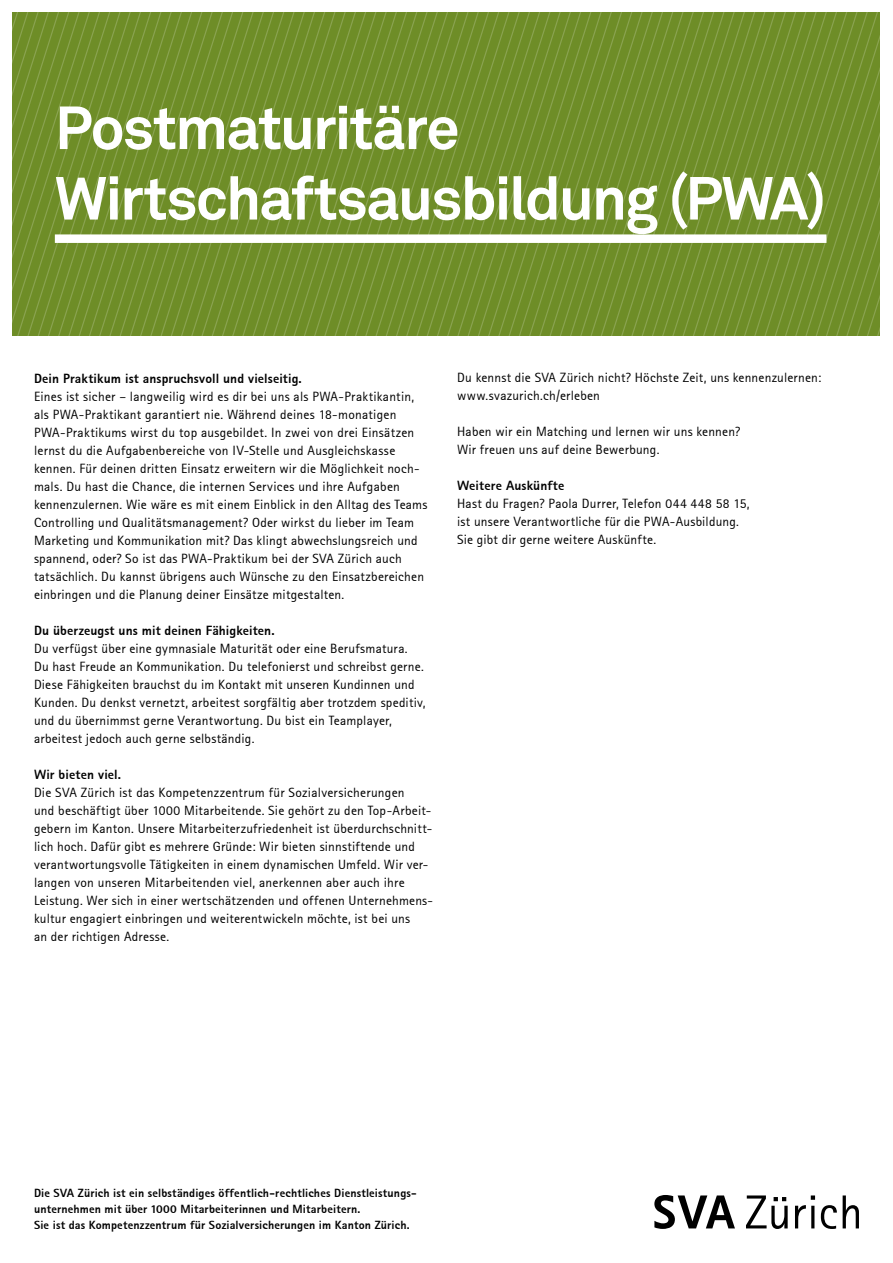
<style>
.page{position:relative;width:893px;height:1263px;background:#fff}
.page>*{position:absolute;margin:0;border:0;box-sizing:border-box;transform-origin:0 0}
.t1{font:700 60px/70.5px "Akkurat Pro";letter-spacing:-.03em;color:#fff}
.t2{font:13.5px/18px "SVA Rotis";letter-spacing:.005em;color:#000}
.t3{font:700 13.5px "SVA Rotis";letter-spacing:.01em;color:#000}
.t4{font:700 12px/15.8px "SVA Rotis";letter-spacing:.01em;color:#000}
</style>
<div class="page">
<svg style="left:17px;top:13px;width:11px;height:323px;background:#718f2b"></svg>
<svg style="left:28px;top:13px;width:10px;height:323px;background:#718f2b"></svg>
<svg style="left:38px;top:13px;width:10px;height:323px;background:#718f2b"></svg>
<svg style="left:48px;top:13px;width:10px;height:323px;background:#718f2c"></svg>
<svg style="left:58px;top:13px;width:11px;height:323px;background:#718f2b"></svg>
<svg style="left:69px;top:13px;width:10px;height:323px;background:#718f2c"></svg>
<svg style="left:79px;top:13px;width:10px;height:323px;background:#718f2c"></svg>
<svg style="left:89px;top:13px;width:10px;height:323px;background:#718f2c"></svg>
<svg style="left:99px;top:13px;width:10px;height:323px;background:#718f2c"></svg>
<svg style="left:109px;top:13px;width:11px;height:323px;background:#718f2b"></svg>
<svg style="left:120px;top:13px;width:10px;height:323px;background:#718f2c"></svg>
<svg style="left:130px;top:13px;width:10px;height:323px;background:#718f2c"></svg>
<svg style="left:140px;top:13px;width:10px;height:323px;background:#718f2c"></svg>
<svg style="left:150px;top:13px;width:11px;height:323px;background:#718f2b"></svg>
<svg style="left:161px;top:13px;width:10px;height:323px;background:#718f2c"></svg>
<svg style="left:171px;top:13px;width:10px;height:323px;background:#718f2c"></svg>
<svg style="left:181px;top:13px;width:10px;height:323px;background:#718f2c"></svg>
<svg style="left:191px;top:13px;width:11px;height:323px;background:#718f2b"></svg>
<svg style="left:202px;top:13px;width:10px;height:323px;background:#718f2c"></svg>
<svg style="left:212px;top:13px;width:10px;height:323px;background:#718f2c"></svg>
<svg style="left:222px;top:13px;width:10px;height:323px;background:#718f2c"></svg>
<svg style="left:232px;top:13px;width:11px;height:323px;background:#718f2b"></svg>
<svg style="left:243px;top:13px;width:10px;height:323px;background:#718f2c"></svg>
<svg style="left:253px;top:13px;width:10px;height:323px;background:#718f2c"></svg>
<svg style="left:263px;top:13px;width:10px;height:323px;background:#718f2c"></svg>
<svg style="left:273px;top:13px;width:10px;height:323px;background:#718f2b"></svg>
<svg style="left:283px;top:13px;width:11px;height:323px;background:#718f2b"></svg>
<svg style="left:294px;top:13px;width:10px;height:323px;background:#718f2c"></svg>
<svg style="left:304px;top:13px;width:10px;height:323px;background:#718f2c"></svg>
<svg style="left:314px;top:13px;width:10px;height:323px;background:#718f2c"></svg>
<svg style="left:324px;top:13px;width:11px;height:323px;background:#718f2b"></svg>
<svg style="left:335px;top:13px;width:10px;height:323px;background:#718f2c"></svg>
<svg style="left:345px;top:13px;width:10px;height:323px;background:#718f2c"></svg>
<svg style="left:355px;top:13px;width:10px;height:323px;background:#718f2c"></svg>
<svg style="left:365px;top:13px;width:11px;height:323px;background:#718f2b"></svg>
<svg style="left:376px;top:13px;width:10px;height:323px;background:#718f2c"></svg>
<svg style="left:386px;top:13px;width:10px;height:323px;background:#718f2c"></svg>
<svg style="left:396px;top:13px;width:10px;height:323px;background:#718f2c"></svg>
<svg style="left:406px;top:13px;width:11px;height:323px;background:#718f2b"></svg>
<svg style="left:417px;top:13px;width:10px;height:323px;background:#718f2c"></svg>
<svg style="left:427px;top:13px;width:10px;height:323px;background:#718f2c"></svg>
<svg style="left:437px;top:13px;width:10px;height:323px;background:#718f2c"></svg>
<svg style="left:447px;top:13px;width:10px;height:323px;background:#718f2c"></svg>
<svg style="left:457px;top:13px;width:11px;height:323px;background:#718f2b"></svg>
<svg style="left:468px;top:13px;width:10px;height:323px;background:#718f2c"></svg>
<svg style="left:478px;top:13px;width:10px;height:323px;background:#718f2c"></svg>
<svg style="left:488px;top:13px;width:10px;height:323px;background:#718f2c"></svg>
<svg style="left:498px;top:13px;width:11px;height:323px;background:#718f2b"></svg>
<svg style="left:509px;top:13px;width:10px;height:323px;background:#718f2c"></svg>
<svg style="left:519px;top:13px;width:10px;height:323px;background:#718f2c"></svg>
<svg style="left:529px;top:13px;width:10px;height:323px;background:#718f2c"></svg>
<svg style="left:539px;top:13px;width:11px;height:323px;background:#718f2b"></svg>
<svg style="left:550px;top:13px;width:10px;height:323px;background:#718f2c"></svg>
<svg style="left:560px;top:13px;width:10px;height:323px;background:#718f2c"></svg>
<svg style="left:570px;top:13px;width:10px;height:323px;background:#718f2c"></svg>
<svg style="left:580px;top:13px;width:11px;height:323px;background:#718f2b"></svg>
<svg style="left:591px;top:13px;width:10px;height:323px;background:#718f2c"></svg>
<svg style="left:601px;top:13px;width:10px;height:323px;background:#718f2c"></svg>
<svg style="left:611px;top:13px;width:10px;height:323px;background:#718f2c"></svg>
<svg style="left:621px;top:13px;width:10px;height:323px;background:#718f2c"></svg>
<svg style="left:631px;top:13px;width:11px;height:323px;background:#718f2b"></svg>
<svg style="left:642px;top:13px;width:10px;height:323px;background:#718f2c"></svg>
<svg style="left:652px;top:13px;width:10px;height:323px;background:#718f2c"></svg>
<svg style="left:662px;top:13px;width:10px;height:323px;background:#718f2c"></svg>
<svg style="left:672px;top:13px;width:11px;height:323px;background:#718f2b"></svg>
<svg style="left:683px;top:13px;width:10px;height:323px;background:#718f2c"></svg>
<svg style="left:693px;top:13px;width:10px;height:323px;background:#718f2c"></svg>
<svg style="left:703px;top:13px;width:10px;height:323px;background:#718f2c"></svg>
<svg style="left:713px;top:13px;width:11px;height:323px;background:#718f2b"></svg>
<svg style="left:724px;top:13px;width:10px;height:323px;background:#718f2c"></svg>
<svg style="left:734px;top:13px;width:10px;height:323px;background:#718f2c"></svg>
<svg style="left:744px;top:13px;width:136px;height:323px;background:#718f2c"></svg>
<div style="left:55px;top:234px;width:771px;height:9px;background:#fff"></div>
<svg style="left:654px;top:1195px;width:205px;height:34px"></svg>
<h1 class="t1" style="left:55px;top:92px;width:773px">Postmaturitäre<br>Wirtschaftsausbildung (PWA)</h1>
<p class="t3" style="left:34px;top:370px;width:269px">Dein Praktikum ist anspruchsvoll und vielseitig.</p>
<p class="t2" style="left:34px;top:387px;width:395px">Eines ist sicher – langweilig wird es dir bei uns als PWA-Praktikantin, als PWA-Praktikant garantiert nie. Während deines 18-monatigen PWA-Praktikums wirst du top ausgebildet. In zwei von drei Einsätzen lernst du die Aufgabenbereiche von IV-Stelle und Ausgleichskasse kennen. Für deinen dritten Einsatz erweitern wir die Möglichkeit noch&shy;mals. Du hast die Chance, die internen Services und ihre Aufgaben kennenzulernen. Wie wäre es mit einem Einblick in den Alltag des Teams Controlling und Qualitätsmanagement? Oder wirkst du lieber im Team Marketing und Kommunikation mit? Das klingt abwechslungsreich und spannend, oder? So ist das PWA-Praktikum bei der SVA Zürich auch tatsächlich. Du kannst übrigens auch Wünsche zu den Einsatzbereichen einbringen und die Planung deiner Einsätze mitgestalten.</p>
<p class="t3" style="left:34px;top:622px;width:242px">Du überzeugst uns mit deinen Fähigkeiten.</p>
<p class="t2" style="left:34px;top:639px;width:393px">Du verfügst über eine gymnasiale Maturität oder eine Berufsmatura.<br>Du hast Freude an Kommunikation. Du telefonierst und schreibst gerne.<br>Diese Fähigkeiten brauchst du im Kontakt mit unseren Kundinnen und Kunden. Du denkst vernetzt, arbeitest sorgfältig aber trotzdem speditiv, und du übernimmst gerne Verantwortung. Du bist ein Teamplayer, arbeitest jedoch auch gerne selbständig.</p>
<p class="t3" style="left:34px;top:766px;width:89px">Wir bieten viel.</p>
<p class="t2" style="left:34px;top:783px;width:401px">Die SVA Zürich ist das Kompetenzzentrum für Sozialversicherungen<br>und beschäftigt über 1000 Mitarbeitende. Sie gehört zu den Top-Arbeit&shy;gebern im Kanton. Unsere Mitarbeiterzufriedenheit ist überdurchschnitt&shy;lich hoch. Dafür gibt es mehrere Gründe: Wir bieten sinnstiftende und verantwortungsvolle Tätigkeiten in einem dynamischen Umfeld. Wir ver&shy;langen von unseren Mitarbeitenden viel, anerkennen aber auch ihre Leistung. Wer sich in einer wertschätzenden und offenen Unternehmens&shy;kultur engagiert einbringen und weiterentwickeln möchte, ist bei uns<br>an der richtigen Adresse.</p>
<p class="t2" style="left:457px;top:369px;width:366px">Du kennst die SVA Zürich nicht? Höchste Zeit, uns kennenzulernen: www.svazurich.ch/erleben</p>
<p class="t2" style="left:457px;top:423px;width:285px">Haben wir ein Matching und lernen wir uns kennen?<br>Wir freuen uns auf deine Bewerbung.</p>
<p class="t3" style="left:457px;top:477px;width:109px">Weitere Auskünfte</p>
<p class="t2" style="left:457px;top:495px;width:294px">Hast du Fragen? Paola Durrer, Telefon 044 448 58 15, ist unsere Verantwortliche für die PWA-Ausbildung.<br>Sie gibt dir gerne weitere Auskünfte.</p>
<p class="t4" style="left:34px;top:1185px;width:384px">Die SVA Zürich ist ein selbständiges öffentlich-rechtliches Dienstleistungs&shy;unternehmen mit über 1000 Mitarbeiterinnen und Mitarbeitern.<br>Sie ist das Kompetenzzentrum für Sozialversicherungen im Kanton Zürich.</p>
</div>
